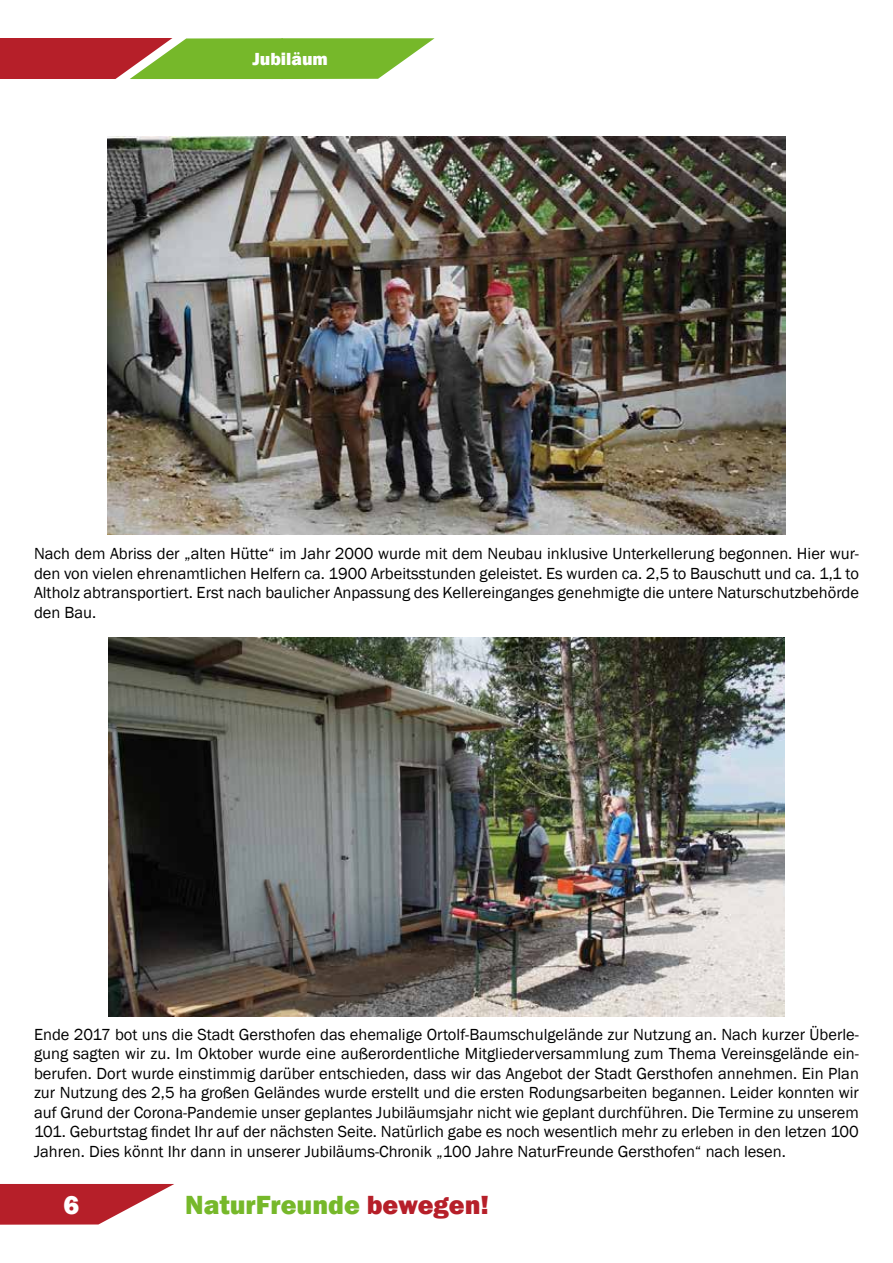
<style>
.page{position:relative;width:893px;height:1263px;background:#fff}
.page>*{position:absolute;margin:0;border:0;box-sizing:border-box;transform-origin:0 0}
.t1{font:800 27px "Franklin Gothic";color:#76b82a}
.t2{font:800 27px "Franklin Gothic";color:#fff}
.t3{font:800 18px "Franklin Gothic";color:#fff}
.t4{font:16.5px/19.5px "Franklin Gothic";color:#000;text-align:justify}
.s1{color:#b61f29}
</style>
<div class="page">
<div style="left:0;top:38px;width:174px;height:41px;background:#b61f29"></div>
<svg style="left:115px;top:38px;width:320px;height:41px"></svg>
<svg style="left:0;top:1184px;width:174px;height:41px"></svg>
<img style="left:108px;top:136px;width:677px;height:398px">
<img style="left:109px;top:638px;width:675px;height:378px">
<p class="t3" style="left:252px;top:47px;width:77px">Jubiläum</p>
<p class="t4" style="left:34px;top:544px;width:826px">Nach dem Abriss der „alten Hütte“ im Jahr 2000 wurde mit dem Neubau inklusive Unterkellerung begonnen. Hier wur&shy;den von vielen ehrenamtlichen Helfern ca. 1900 Arbeitsstunden geleistet. Es wurden ca. 2,5 to Bauschutt und ca. 1,1 to Altholz abtransportiert. Erst nach baulicher Anpassung des Kellereinganges genehmigte die untere Naturschutzbehörde den Bau.</p>
<p class="t4" style="left:34px;top:1025px;width:826px">Ende 2017 bot uns die Stadt Gersthofen das ehemalige Ortolf-Baumschulgelände zur Nutzung an. Nach kurzer Überle&shy;gung sagten wir zu. Im Oktober wurde eine außerordentliche Mitgliederversammlung zum Thema Vereinsgelände ein&shy;berufen. Dort wurde einstimmig darüber entschieden, dass wir das Angebot der Stadt Gersthofen annehmen. Ein Plan zur Nutzung des 2,5 ha großen Geländes wurde erstellt und die ersten Rodungsarbeiten begannen. Leider konnten wir auf Grund der Corona-Pandemie unser geplantes Jubiläumsjahr nicht wie geplant durchführen. Die Termine zu unserem 101. Geburtstag findet Ihr auf der nächsten Seite. Natürlich gabe es noch wesentlich mehr zu erleben in den letzen 100<br>Jahren. Dies könnt Ihr dann in unserer Jubiläums-Chronik „100 Jahre NaturFreunde Gersthofen“ nach lesen.</p>
<h1 class="t2" style="left:64px;top:1187px;width:17px">6</h1>
<h1 class="t1" style="left:185px;top:1187px;width:305px">NaturFreunde <span class="s1">bewegen!</span></h1>
</div>
